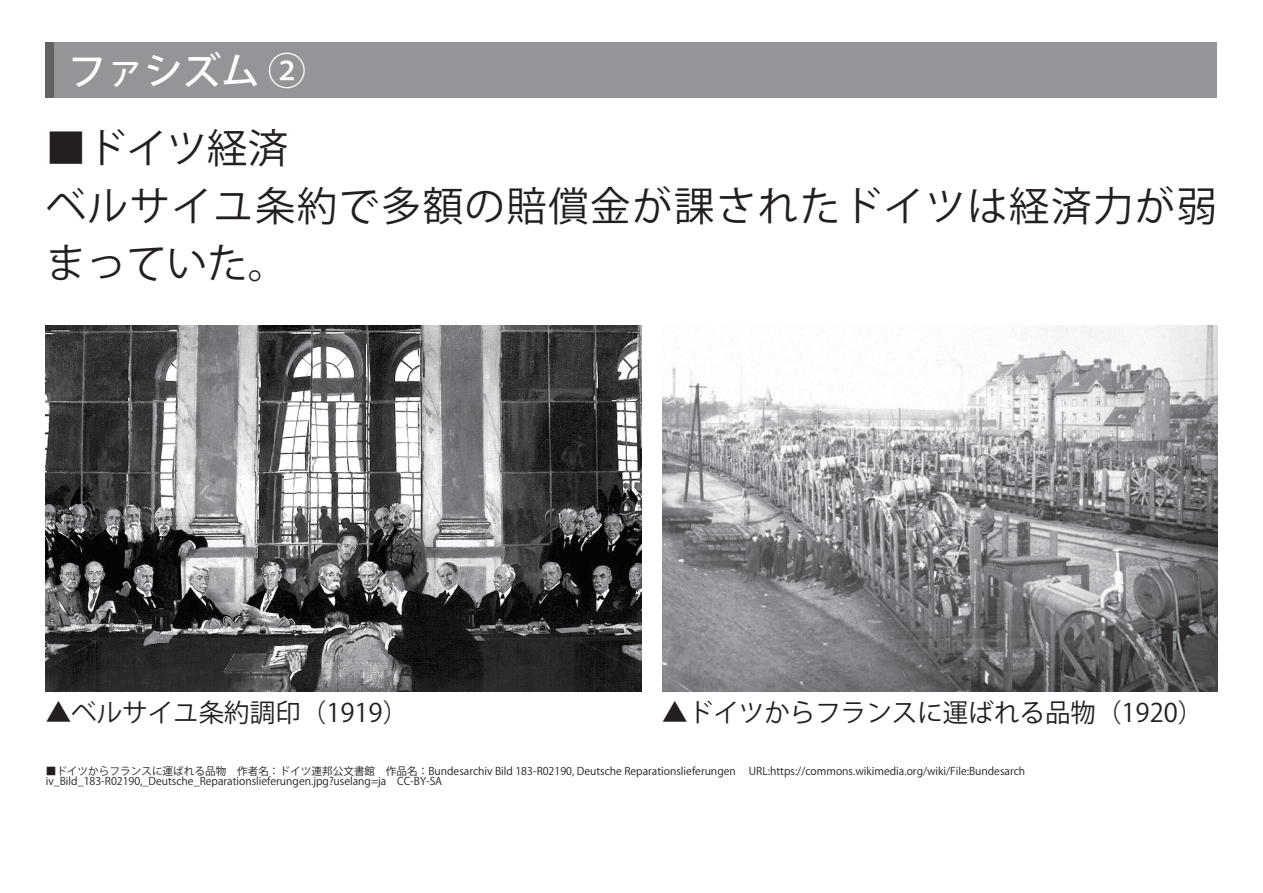
<style>
.page{position:relative;width:1263px;height:893px;background:#fff}
.page>*{position:absolute;margin:0;border:0;box-sizing:border-box;transform-origin:0 0}
.t1{font:40.35px/57.4px "Koz Go Pr 6 N";letter-spacing:.035em;color:#231f20}
.t2{font:500 38.25px "Koz Go Pr 6 N";color:#fff}
.t3{font:25.5px "Koz Go Pr 6 N";color:#231f20}
.t4{font:10.65px/10.6px "Koz Go Pr 6 N";color:#231f20}
</style>
<div class="page">
<img style="left:46px;top:325px;width:595px;height:366px">
<img style="left:662px;top:325px;width:555px;height:366px">
<div style="left:46px;top:43px;width:1171px;height:55px;background:#939598"></div>
<div style="left:46px;top:43px;width:8px;height:55px;background:#636366"></div>
<h2 class="t2" style="left:68px;top:49px;width:240px">ファシズム ②</h2>
<h1 class="t1" style="left:46px;top:120px;width:1173px">■ドイツ経済<br>ベルサイユ条約で多額の賠償金が課されたドイツは経済力が弱まっていた。</h1>
<h3 class="t3" style="left:46px;top:698px;width:364px">▲ベルサイユ条約調印（1919）</h3>
<h3 class="t3" style="left:662px;top:698px;width:542px">▲ドイツからフランスに運ばれる品物（1920）</h3>
<p class="t4" style="left:46px;top:766px;width:981px">■ドイツからフランスに運ばれる品物　作者名：ドイツ連邦公文書館　作品名：Bundesarchiv Bild 183-R02190, Deutsche Reparationslieferungen 　URL:https://commons.wikimedia.org/wiki/File:Bundesarch iv_Bild_183-R02190,_Deutsche_Reparationslieferungen.jpg?uselang=ja　CC-BY-SA</p>
</div>
